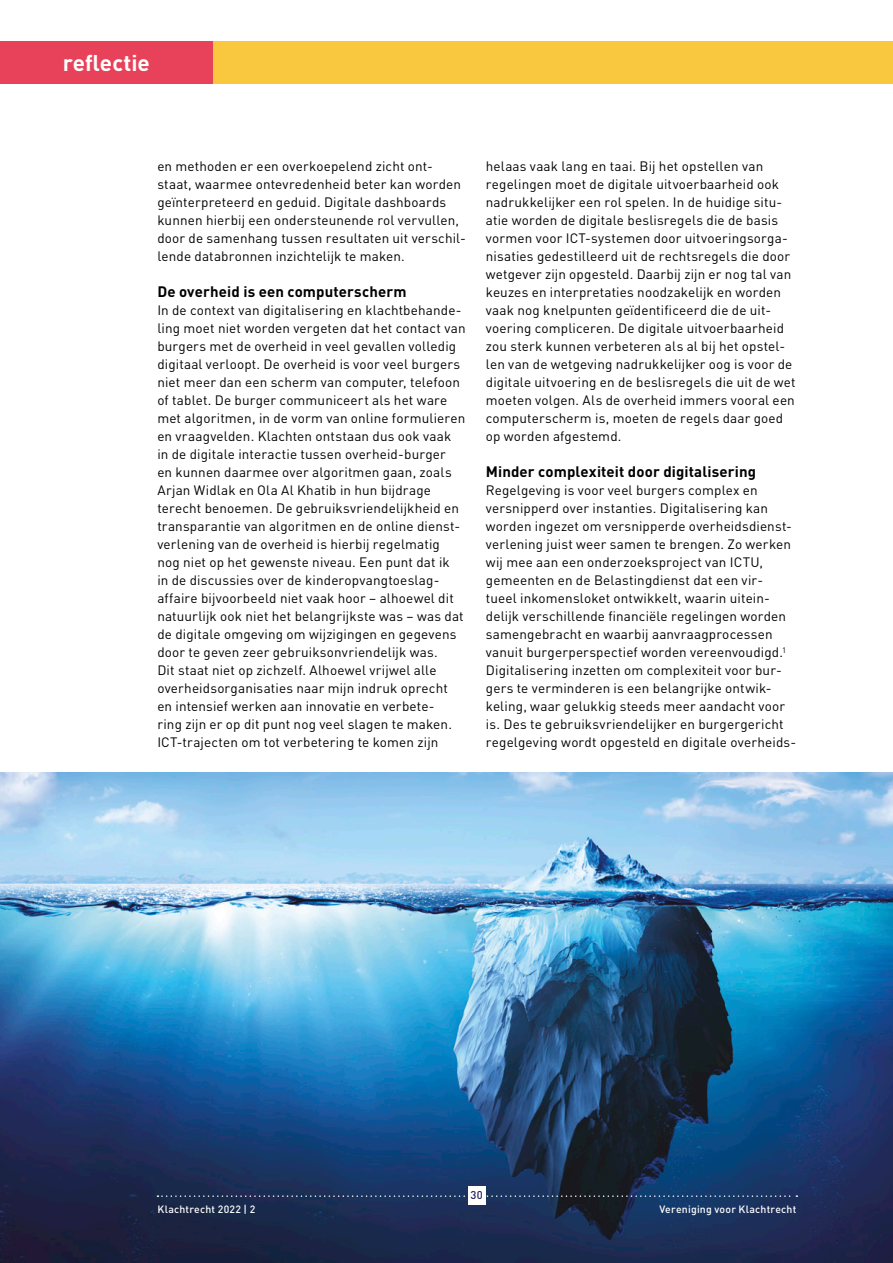
<style>
.page{position:relative;width:893px;height:1263px;background:#fff}
.page>*{position:absolute;margin:0;border:0;box-sizing:border-box;transform-origin:0 0}
.t1{font:700 22.5px "DIN Pro";color:#fff}
.t2{font:700 15px "DIN Pro";letter-spacing:.01em;color:#000}
.P_H{font:13.5px/18px "DIN Pro";letter-spacing:.01em;color:#000}
.Paginacijfer{font:500 11.25px "DIN Pro";color:#282359}
.Voetregel{font:500 10.5px "DIN Pro";letter-spacing:.025em;color:#fff}
</style>
<div class="page">
<div style="left:0;top:41px;width:893px;height:42px;background:#fac83e"></div>
<div style="left:0;top:41px;width:213px;height:42px;background:#e8425a"></div>
<img style="left:0;top:773px;width:893px;height:490px">
<svg style="left:157px;top:1195px;width:640px;height:2px"></svg>
<div style="left:468px;top:1187px;width:17px;height:18px;background:#fff"></div>
<h1 class="t1" style="left:63px;top:47px;width:89px">reflectie</h1>
<p class="P_H" style="left:157px;top:157px;width:310px">en methoden er een overkoepelend zicht ont&shy;staat, waarmee ontevredenheid beter kan worden geïnterpreteerd en geduid. Digitale dashboards kunnen hierbij een ondersteunende rol vervullen, door de samenhang tussen resultaten uit verschil&shy;lende databronnen inzichtelijk te maken.</p>
<h2 class="t2" style="left:157px;top:281px;width:251px">De overheid is een computerscherm</h2>
<p class="P_H" style="left:157px;top:301px;width:310px">In de context van digitalisering en klachtbehande&shy;ling moet niet worden vergeten dat het contact van burgers met de overheid in veel gevallen volledig digitaal verloopt. De overheid is voor veel burgers niet meer dan een scherm van computer, telefoon of tablet. De burger communiceert als het ware met algoritmen, in de vorm van online formulieren en vraagvelden. Klachten ontstaan dus ook vaak in de digitale interactie tussen overheid-burger<br>en kunnen daarmee over algoritmen gaan, zoals Arjan Widlak en Ola Al Khatib in hun bijdrage terecht benoemen. De gebruiksvriendelijkheid en transparantie van algoritmen en de online dienst&shy;verlening van de overheid is hierbij regelmatig nog niet op het gewenste niveau. Een punt dat ik<br>in de discussies over de kinderopvangtoeslag&shy;affaire bijvoorbeeld niet vaak hoor − alhoewel dit natuurlijk ook niet het belangrijkste was – was dat de digitale omgeving om wijzigingen en gegevens door te geven zeer gebruiksonvriendelijk was.<br>Dit staat niet op zichzelf. Alhoewel vrijwel alle overheidsorganisaties naar mijn indruk oprecht en intensief werken aan innovatie en verbete-<br>ring zijn er op dit punt nog veel slagen te maken.<br>ICT-trajecten om tot verbetering te komen zijn</p>
<p class="P_H" style="left:486px;top:157px;width:311px">helaas vaak lang en taai. Bij het opstellen van regelingen moet de digitale uitvoerbaarheid ook nadrukkelijker een rol spelen. In de huidige situ&shy;atie worden de digitale beslisregels die de basis vormen voor ICT-systemen door uitvoeringsorga&shy;nisaties gedestilleerd uit de rechtsregels die door wetgever zijn opgesteld. Daarbij zijn er nog tal van keuzes en interpretaties noodzakelijk en worden vaak nog knelpunten geïdentificeerd die de uit&shy;voering compliceren. De digitale uitvoerbaarheid zou sterk kunnen verbeteren als al bij het opstel&shy;len van de wetgeving nadrukkelijker oog is voor de digitale uitvoering en de beslisregels die uit de wet moeten volgen. Als de overheid immers vooral een computerscherm is, moeten de regels daar goed op worden afgestemd.</p>
<h2 class="t2" style="left:486px;top:461px;width:272px">Minder complexiteit door digitalisering</h2>
<p class="P_H" style="left:486px;top:481px;width:312px">Regelgeving is voor veel burgers complex en versnipperd over instanties. Digitalisering kan worden ingezet om versnipperde overheidsdienst&shy;verlening juist weer samen te brengen. Zo werken wij mee aan een onderzoeksproject van ICTU, gemeenten en de Belastingdienst dat een vir&shy;tueel inkomensloket ontwikkelt, waarin uitein&shy;delijk verschillende financiële regelingen worden samengebracht en waarbij aanvraagprocessen vanuit burgerperspectief worden vereenvoudigd.<sup>1<br></sup>Digitalisering inzetten om complexiteit voor bur&shy;gers te verminderen is een belangrijke ontwik&shy;keling, waar gelukkig steeds meer aandacht voor is. Des te gebruiksvriendelijker en burgergericht regelgeving wordt opgesteld en digitale overheids-</p>
<p class="Paginacijfer" style="left:471px;top:1187px;width:14px">30</p>
<p class="Voetregel" style="left:157px;top:1202px;width:99px">Klachtrecht 2022 | 2</p>
<p class="Voetregel" style="left:659px;top:1202px;width:138px">Vereniging voor Klachtrecht</p>
</div>
